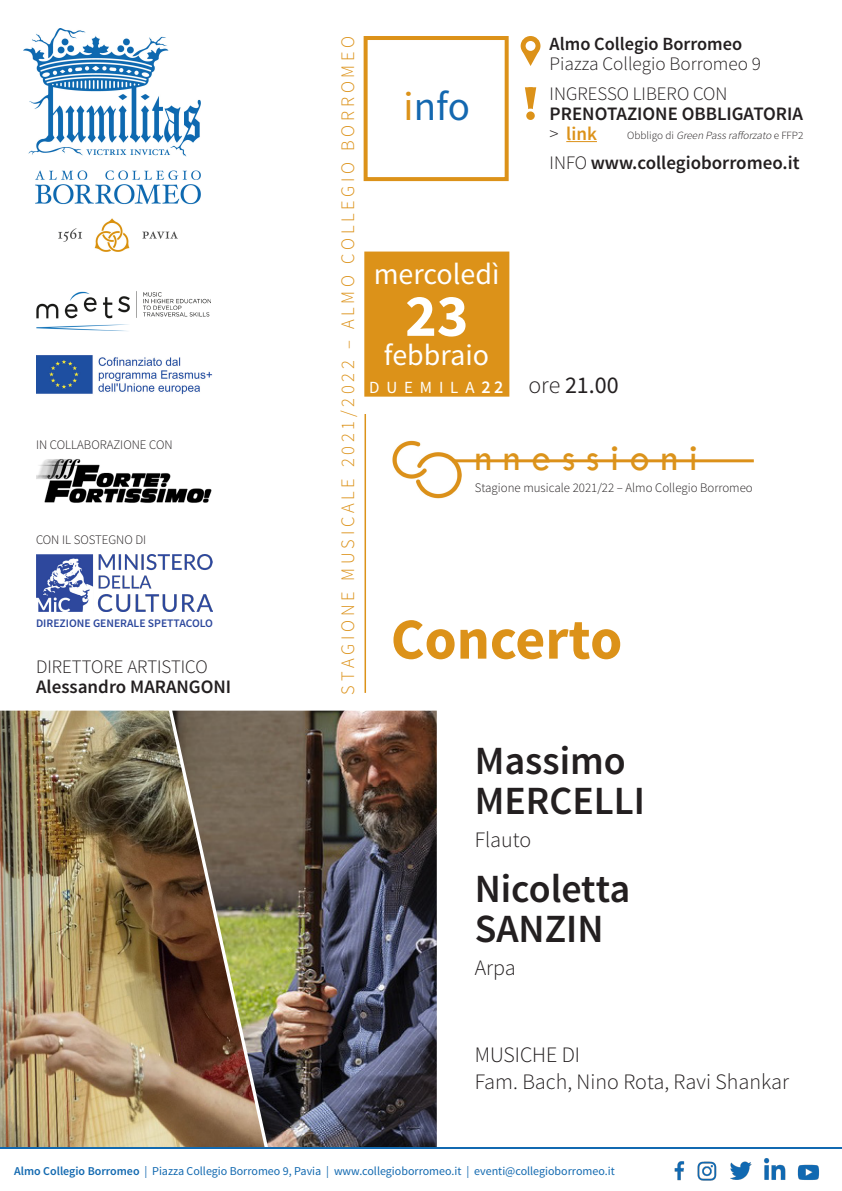
<style>
.page{position:relative;width:842px;height:1191px;background:#fff}
.page>*{position:absolute;margin:0;border:0;box-sizing:border-box;transform-origin:0 0}
.t1{font:700 60px "Source Sans Pro";color:#fff}
.t2{font:700 58px "Source Sans Pro";color:#dc9219}
.t3{font:41px "Source Sans Pro";color:#1468b0}
.t4{font:600 40px "Source Sans Pro";color:#231f20}
.t5{font:40px "Tw Cen";color:#db931b}
.t6{font:30px "Source Sans Pro";color:#fff}
.t7{font:24px "Source Sans Pro";color:#231f20}
.t8{font:300 22px "Source Sans Pro";color:#231f20}
.t9{font:600 19px "Source Sans Pro";color:#231f20}
.t10{font:300 19px "Source Sans Pro";color:#231f20}
.t11{font:300 19px "Source Sans Pro";color:#dc9219}
.t12{font:600 19px "Source Sans Pro";color:#dc9219}
.t13{font:600 18.6px "Source Sans Pro";color:#231f20}
.t14{font:17px "Source Sans Pro";color:#fff}
.t15{font:300 13px "Source Sans Pro";color:#231f20}
.t16{font:12px "Source Sans Pro";color:#1269b0}
.t17{font:600 11.5px "Source Sans Pro";color:#2d489d}
.t18{font:italic 300 11px "Source Sans Pro";color:#231f20}
.s1{color:#dc9219}
.s2{font-weight:300;color:#231f20}
.s3{font-style:normal}
.s4{font-weight:300}
.s5{font-weight:600;font-size:18px}
.s6{font-weight:600}
</style>
<div class="page">
<div style="left:364px;top:36px;width:145px;height:145px;background:#fff;border:4px solid #dc9219"></div>
<div style="left:364px;top:251px;width:145px;height:145px;background:#dc9219;border:4px solid #dc9219"></div>
<hr style="left:364px;top:414px;width:2px;height:279px;background:#dc9219">
<img style="left:36px;top:355px;width:177px;height:40px">
<img style="left:36px;top:459px;width:176px;height:44px">
<img style="left:36px;top:291px;width:175px;height:41px">
<img style="left:36px;top:554px;width:177px;height:57px">
<img style="left:392px;top:440px;width:69px;height:59px">
<hr style="left:452px;top:459px;width:302px;height:3px;background:#dc911a">
<img style="left:265px;top:710px;width:172px;height:437px">
<img style="left:0;top:710px;width:265px;height:437px">
<img style="left:24px;top:28px;width:176px;height:223px">
<svg style="left:521px;top:36px;width:19px;height:20px"></svg>
<svg style="left:523px;top:52px;width:15px;height:14px"></svg>
<div style="left:526px;top:41px;width:9px;height:10px;background:#fff;border-radius:50%"></div>
<svg style="left:525px;top:87px;width:11px;height:22px"></svg>
<div style="left:526px;top:111px;width:9px;height:9px;background:#dc9219;border-radius:50%"></div>
<hr style="left:566px;top:141px;width:31px;height:1px;background:#dc9219">
<img style="left:674px;top:1161px;width:11px;height:20px">
<img style="left:697px;top:1161px;width:20px;height:20px">
<img style="left:730px;top:1161px;width:21px;height:19px">
<img style="left:764px;top:1158px;width:22px;height:22px">
<img style="left:797px;top:1164px;width:22px;height:16px">
<hr style="left:0;top:1147px;width:842px;height:2px;background:#1169b1">
<p class="t15" style="left:36px;top:437px;width:138px">IN COLLABORAZIONE CON</p>
<p class="t15" style="left:36px;top:532px;width:112px">CON IL SOSTEGNO DI</p>
<p class="t17" style="left:36px;top:615px;width:179px">DIREZIONE GENERALE SPETTACOLO</p>
<p class="t10" style="left:36px;top:655px;width:173px">DIRETTORE ARTISTICO</p>
<p class="t9" style="left:36px;top:674px;width:197px">Alessandro MARANGONI</p>
<p class="t11" style="left:336px;top:694px;width:660px;rotate:-90deg">S T A G I O N E M U S I C A L E 2 0 2 1 / 2 0 2 2 – A L M O C O L L E G I O B O R R O M E O</p>
<p class="t3" style="left:404px;top:81px;width:68px"><span class="s1">i</span>nfo</p>
<p class="t13" style="left:550px;top:32px;width:194px">Almo Collegio Borromeo</p>
<p class="t10" style="left:550px;top:52px;width:213px">Piazza Collegio Borromeo 9</p>
<p class="t10" style="left:550px;top:82px;width:179px">INGRESSO LIBERO CON</p>
<p class="t9" style="left:550px;top:101px;width:255px">PRENOTAZIONE OBBLIGATORIA</p>
<p class="t12" style="left:550px;top:121px;width:49px"><span class="s2">&gt;</span> link</p>
<p class="t18" style="left:627px;top:129px;width:178px"><span class="s3">O b b l i go d i</span> Green Pass rafforzato <span class="s3">e F F P 2</span></p>
<p class="t9" style="left:550px;top:151px;width:252px"><span class="s4">INFO</span> www.collegioborromeo.it</p>
<p class="t6" style="left:374px;top:255px;width:127px">mercoledì</p>
<p class="t1" style="left:405px;top:277px;width:65px">23</p>
<p class="t6" style="left:384px;top:336px;width:107px">febbraio</p>
<p class="t14" style="left:369px;top:377px;width:136px">D U E M I L A <span class="s5">2 2</span></p>
<p class="t7" style="left:528px;top:370px;width:92px"><span class="s4">ore</span> 21.00</p>
<p class="t5" style="left:475px;top:433px;width:224px">n n e s s i o n i</p>
<p class="t15" style="left:475px;top:479px;width:279px">Stagione musicale 2021/22 – Almo Collegio Borromeo</p>
<p class="t2" style="left:391px;top:602px;width:233px">Concerto</p>
<p class="t4" style="left:475px;top:735px;width:153px">Massimo</p>
<p class="t4" style="left:475px;top:775px;width:172px">MERCELLI</p>
<p class="t8" style="left:475px;top:826px;width:58px">Flauto</p>
<p class="t4" style="left:475px;top:863px;width:157px">Nicoletta</p>
<p class="t4" style="left:475px;top:903px;width:130px">SANZIN</p>
<p class="t8" style="left:475px;top:954px;width:43px">Arpa</p>
<p class="t8" style="left:475px;top:1041px;width:107px">MUSICHE DI</p>
<p class="t8" style="left:475px;top:1068px;width:316px">Fam. Bach, Nino Rota, Ravi Shankar</p>
<p class="t16" style="left:14px;top:1163px;width:602px"><span class="s6">Almo Collegio Borromeo</span> | Piazza Collegio Borromeo 9, Pavia | www.collegioborromeo.it | eventi@collegioborromeo.it</p>
</div>
